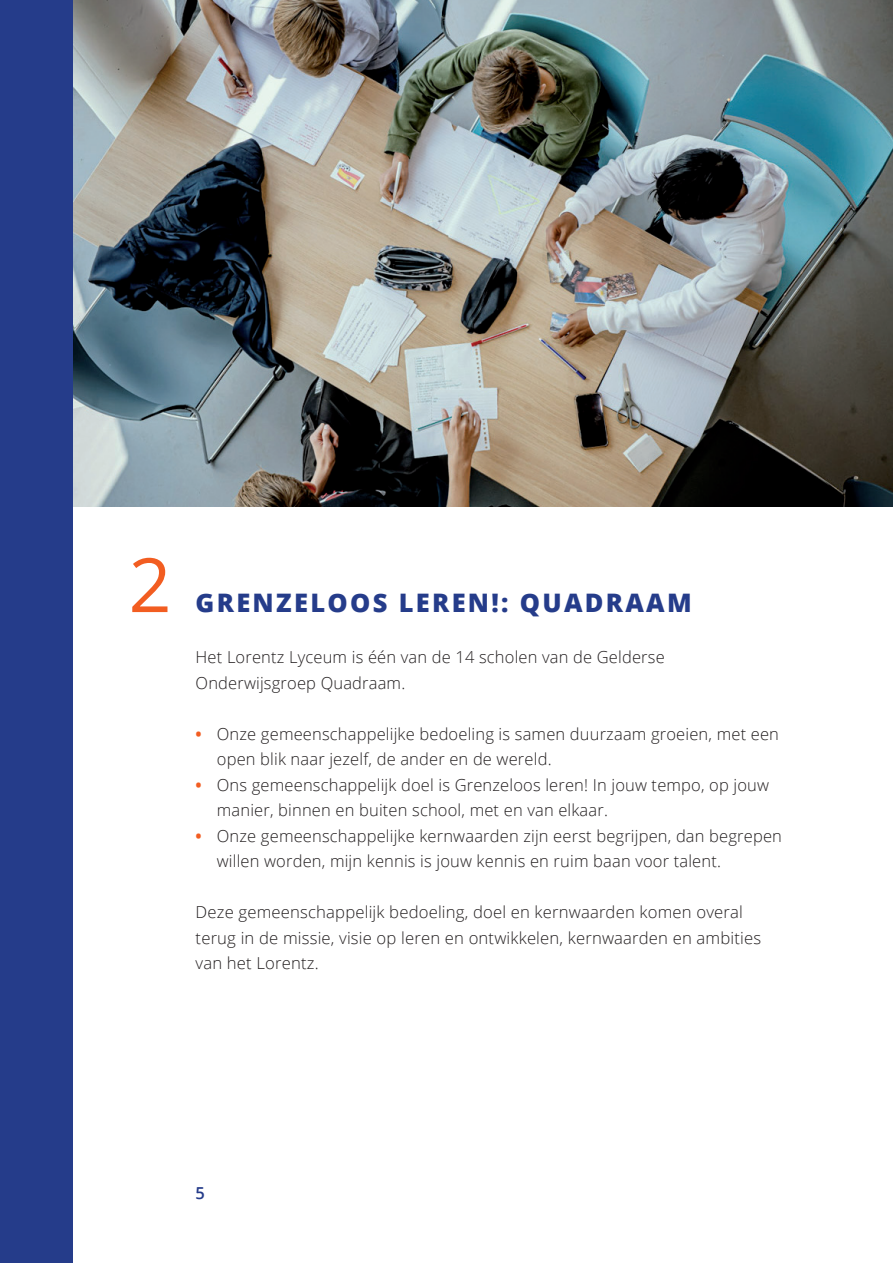
<style>
.page{position:relative;width:893px;height:1263px;background:#fff}
.page>*{position:absolute;margin:0;border:0;box-sizing:border-box;transform-origin:0 0}
.t1{font:75px "Open Sans";color:#f25d21}
.t2{font:800 25.5px "Open Sans";letter-spacing:.09em;color:#253c8a}
.t3{font:300 16.5px/25.5px "Open Sans";letter-spacing:.01em;color:#231f20}
.t4{font:600 16.5px "Open Sans";color:#253c8a}
.s1{font-weight:700;color:#f25d21}
</style>
<div class="page">
<img style="left:73px;top:0;width:820px;height:506px">
<div style="left:0;top:0;width:73px;height:1263px;background:#253c8a"></div>
<h1 class="t1" style="left:129px;top:533px;width:44px">2</h1>
<h2 class="t2" style="left:196px;top:583px;width:498px">GRENZELOOS LEREN!: QUADRAAM</h2>
<p class="t3" style="left:196px;top:644px;width:471px">Het Lorentz Lyceum is één van de 14 scholen van de Gelderse<br>Onderwijsgroep Quadraam.</p>
<p class="t3" style="left:217px;top:720px;width:564px;text-indent:-21px"><span class="s1">•</span> Onze gemeenschappelijke bedoeling is samen duurzaam groeien, met een open blik naar jezelf, de ander en de wereld.</p>
<p class="t3" style="left:217px;top:771px;width:554px;text-indent:-21px"><span class="s1">•</span> Ons gemeenschappelijk doel is Grenzeloos leren! In jouw tempo, op jouw manier, binnen en buiten school, met en van elkaar.</p>
<p class="t3" style="left:217px;top:822px;width:567px;text-indent:-21px"><span class="s1">•</span> Onze gemeenschappelijke kernwaarden zijn eerst begrijpen, dan begrepen willen worden, mijn kennis is jouw kennis en ruim baan voor talent.</p>
<p class="t3" style="left:196px;top:899px;width:567px">Deze gemeenschappelijk bedoeling, doel en kernwaarden komen overal terug in de missie, visie op leren en ontwikkelen, kernwaarden en ambities van het Lorentz.</p>
<p class="t4" style="left:196px;top:1181px;width:11px">5</p>
</div>
